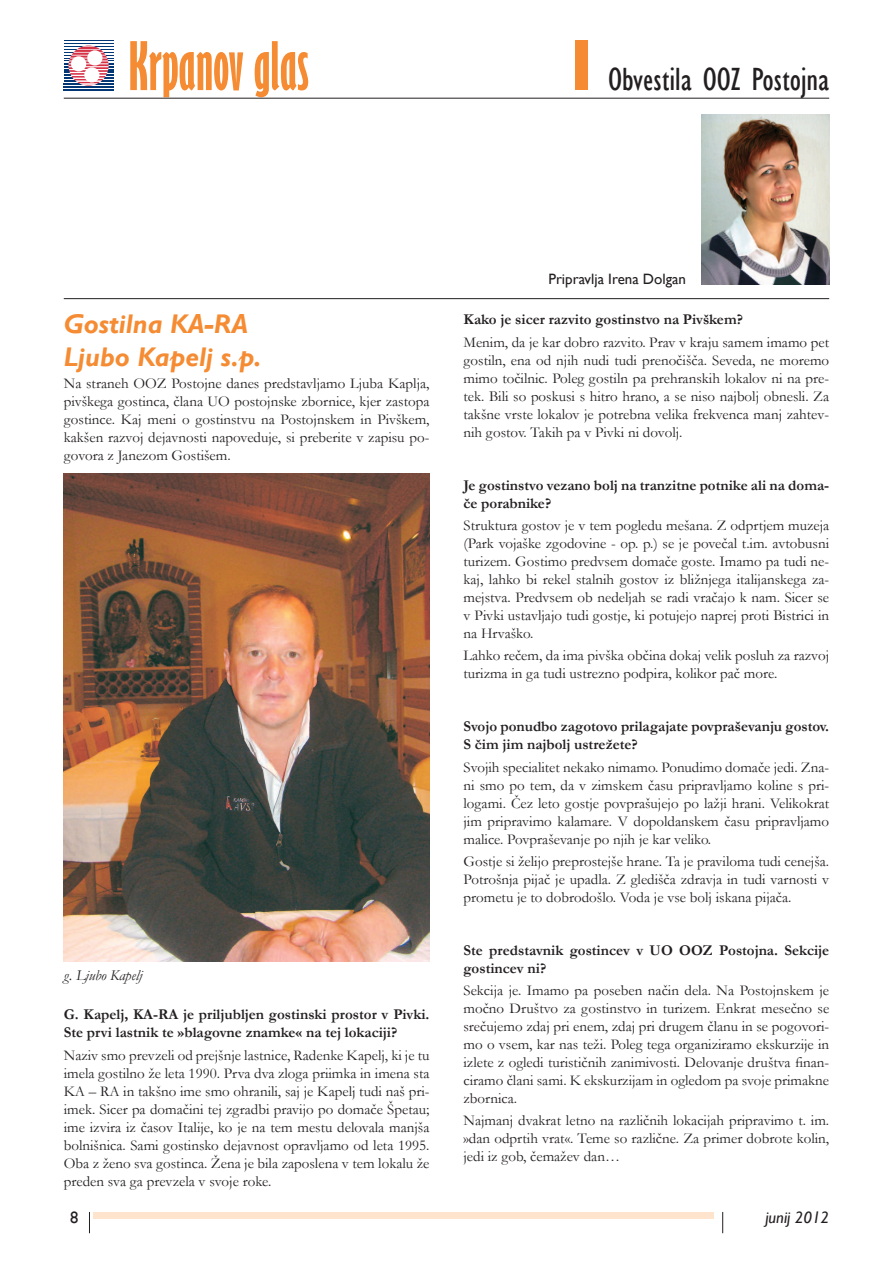
<style>
.page{position:relative;width:893px;height:1263px;background:#fff}
.page>*{position:absolute;margin:0;border:0;box-sizing:border-box;transform-origin:0 0}
.t1{font:700 expanded 61.5px "Gill Sans";color:#f58b32}
.t2{font:condensed 33px "Gill Sans";color:#231f20}
.t3{font:italic 700 27px/32.4px "Gill Sans";color:#f58b32}
.t4{font:italic 16.5px "Gill Sans";color:#231f20}
.t5{font:16.5px "Gill Sans";color:#231f20}
.t6{font:15px/18px "Garamond";color:#231f20;text-align:justify}
.t7{font:700 15px/18px "Garamond";color:#231f20}
.t8{font:15px "Gill Sans";color:#231f20}
.t9{font:italic 15px "Garamond";color:#231f20}
</style>
<div class="page">
<hr style="left:64px;top:98px;width:765px;height:1px;background:#231f20">
<hr style="left:64px;top:298px;width:765px;height:1px;background:#231f20">
<div style="left:575px;top:41px;width:12px;height:49px;background:#f58b32"></div>
<img style="left:702px;top:115px;width:127px;height:170px">
<svg style="left:89px;top:1212px;width:1px;height:21px"></svg>
<hr style="left:64px;top:43px;width:49px;height:1px;background:#013775">
<hr style="left:64px;top:46px;width:49px;height:1px;background:#013775">
<hr style="left:64px;top:49px;width:49px;height:1px;background:#013775">
<hr style="left:64px;top:52px;width:49px;height:1px;background:#013775">
<hr style="left:64px;top:55px;width:49px;height:1px;background:#013775">
<hr style="left:64px;top:58px;width:49px;height:1px;background:#013775">
<hr style="left:64px;top:60px;width:49px;height:1px;background:#013775">
<hr style="left:64px;top:63px;width:49px;height:1px;background:#013775">
<hr style="left:64px;top:66px;width:49px;height:1px;background:#013775">
<hr style="left:64px;top:69px;width:49px;height:1px;background:#013775">
<hr style="left:64px;top:72px;width:49px;height:1px;background:#013775">
<hr style="left:64px;top:75px;width:49px;height:1px;background:#013775">
<hr style="left:64px;top:78px;width:49px;height:1px;background:#013775">
<hr style="left:64px;top:80px;width:49px;height:2px;background:#013775">
<hr style="left:64px;top:83px;width:50px;height:2px;background:#013775">
<hr style="left:64px;top:86px;width:50px;height:2px;background:#013775">
<hr style="left:64px;top:41px;width:49px;height:1px;background:#013775">
<hr style="left:64px;top:89px;width:50px;height:2px;background:#013775">
<svg style="left:69px;top:46px;width:40px;height:39px"></svg>
<div style="left:94px;top:1212px;width:620px;height:6px;background:#fee4cd"></div>
<svg style="left:722px;top:1212px;width:1px;height:21px"></svg>
<img style="left:64px;top:473px;width:366px;height:489px">
<h1 class="t1" style="left:129px;top:29px;width:182px">Krpanov glas</h1>
<h2 class="t2" style="left:608px;top:59px;width:223px">Obvestila OOZ Postojna</h2>
<h3 class="t3" style="left:64px;top:309px;width:199px">Gostilna KA-RA<br>Ljubo Kapelj s.p.</h3>
<p class="t6" style="left:64px;top:374px;width:367px">Na straneh OOZ Postojne danes predstavljamo Ljuba Kaplja, pivškega gostinca, člana UO postojnske zbornice, kjer zastopa gostince. Kaj meni o gostinstvu na Postojnskem in Pivškem, kakšen razvoj dejavnosti napoveduje, si preberite v zapisu po&shy;govora z Janezom Gostišem.</p>
<p class="t9" style="left:64px;top:965px;width:80px">g. Ljubo Kapelj</p>
<p class="t7" style="left:64px;top:1006px;width:367px">G. Kapelj, KA-RA je priljubljen gostinski prostor v Pivki.<br>Ste prvi lastnik te »blagovne znamke« na tej lokaciji?</p>
<p class="t6" style="left:64px;top:1045px;width:367px">Naziv smo prevzeli od prejšnje lastnice, Radenke Kapelj, ki je tu imela gostilno že leta 1990. Prva dva zloga priimka in imena sta KA – RA in takšno ime smo ohranili, saj je Kapelj tudi naš pri&shy;imek. Sicer pa domačini tej zgradbi pravijo po domače Špetau; ime izvira iz časov Italije, ko je na tem mestu delovala manjša bolnišnica. Sami gostinsko dejavnost opravljamo od leta 1995.<br>Oba z ženo sva gostinca. Žena je bila zaposlena v tem lokalu že preden sva ga prevzela v svoje roke.</p>
<p class="t5" style="left:70px;top:1208px;width:10px">8</p>
<p class="t8" style="left:548px;top:270px;width:139px">Pripravlja Irena Dolgan</p>
<p class="t7" style="left:463px;top:311px;width:281px">Kako je sicer razvito gostinstvo na Pivškem?</p>
<p class="t6" style="left:463px;top:333px;width:367px">Menim, da je kar dobro razvito. Prav v kraju samem imamo pet gostiln, ena od njih nudi tudi prenočišča. Seveda, ne moremo mimo točilnic. Poleg gostiln pa prehranskih lokalov ni na pre&shy;tek. Bili so poskusi s hitro hrano, a se niso najbolj obnesli. Za takšne vrste lokalov je potrebna velika frekvenca manj zahtev&shy;nih gostov. Takih pa v Pivki ni dovolj.</p>
<p class="t7" style="left:463px;top:476px;width:367px">Je gostinstvo vezano bolj na tranzitne potnike ali na doma&shy;če porabnike?</p>
<p class="t6" style="left:463px;top:516px;width:367px">Struktura gostov je v tem pogledu mešana. Z odprtjem muzeja (Park vojaške zgodovine - op. p.) se je povečal t.im. avtobusni turizem. Gostimo predvsem domače goste. Imamo pa tudi ne&shy;kaj, lahko bi rekel stalnih gostov iz bližnjega italijanskega za&shy;mejstva. Predvsem ob nedeljah se radi vračajo k nam. Sicer se v Pivki ustavljajo tudi gostje, ki potujejo naprej proti Bistrici in na Hrvaško.</p>
<p class="t6" style="left:463px;top:646px;width:367px">Lahko rečem, da ima pivška občina dokaj velik posluh za razvoj turizma in ga tudi ustrezno podpira, kolikor pač more.</p>
<p class="t7" style="left:463px;top:718px;width:367px">Svojo ponudbo zagotovo prilagajate povpraševanju gostov.<br>S čim jim najbolj ustrežete?</p>
<p class="t6" style="left:463px;top:757px;width:367px">Svojih specialitet nekako nimamo. Ponudimo domače jedi. Zna&shy;ni smo po tem, da v zimskem času pripravljamo koline s pri&shy;logami. Čez leto gostje povprašujejo po lažji hrani. Velikokrat jim pripravimo kalamare. V dopoldanskem času pripravljamo malice. Povpraševanje po njih je kar veliko.</p>
<p class="t6" style="left:463px;top:852px;width:367px">Gostje si želijo preprostejše hrane. Ta je praviloma tudi cenejša.<br>Potrošnja pijač je upadla. Z gledišča zdravja in tudi varnosti v prometu je to dobrodošlo. Voda je vse bolj iskana pijača.</p>
<p class="t7" style="left:463px;top:941px;width:367px">Ste predstavnik gostincev v UO OOZ Postojna. Sekcije gostincev ni?</p>
<p class="t6" style="left:463px;top:981px;width:367px">Sekcija je. Imamo pa poseben način dela. Na Postojnskem je močno Društvo za gostinstvo in turizem. Enkrat mesečno se srečujemo zdaj pri enem, zdaj pri drugem članu in se pogovori&shy;mo o vsem, kar nas teži. Poleg tega organiziramo ekskurzije in izlete z ogledi turističnih zanimivosti. Delovanje društva finan&shy;ciramo člani sami. K ekskurzijam in ogledom pa svoje primakne zbornica.</p>
<p class="t6" style="left:463px;top:1111px;width:367px">Najmanj dvakrat letno na različnih lokacijah pripravimo t. im. »dan odprtih vrat«. Teme so različne. Za primer dobrote kolin, jedi iz gob, čemažev dan…</p>
<p class="t4" style="left:765px;top:1208px;width:65px">junij 2012</p>
</div>
